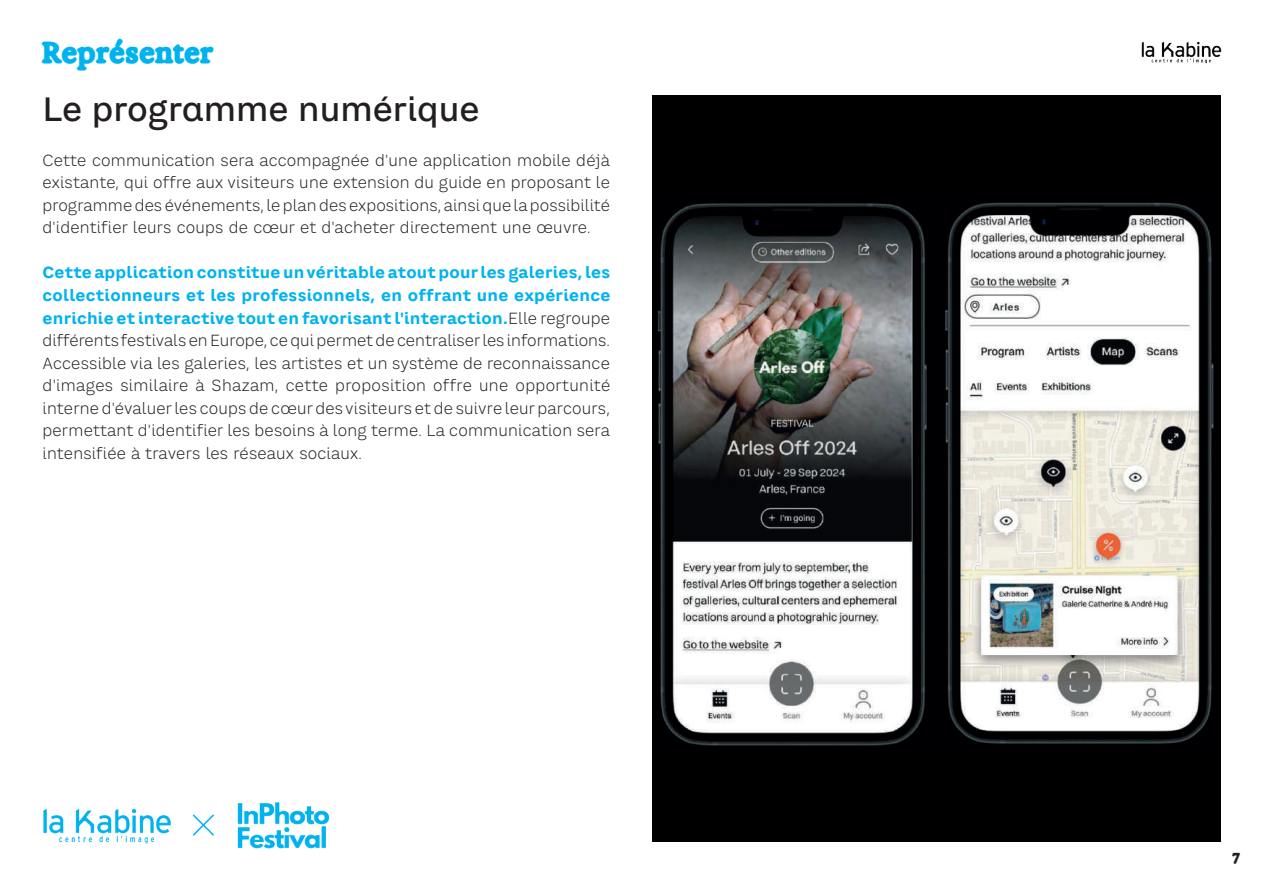
<style>
.page{position:relative;width:1263px;height:893px;background:#fff}
.page>*{position:absolute;margin:0;border:0;box-sizing:border-box;transform-origin:0 0}
.t1{font:500 33px "CA Saygon Text";color:#231f20}
.t2{font:27px "Exposure 70 Regular";letter-spacing:.055em;color:#00b3ef}
.t3{font:300 15.75px/22.5px "CA Saygon Text";letter-spacing:.015em;color:#231f20;text-align:justify}
.t4{font:13.5px "Exposure 70 Regular";color:#231f20}
.s1{font-weight:700;color:#00b3ef}
</style>
<div class="page">
<img style="left:1120px;top:41px;width:102px;height:55px">
<div style="left:653px;top:96px;width:288px;height:746px;background:#000001"></div>
<img style="left:657px;top:203px;width:270px;height:543px">
<div style="left:936px;top:96px;width:284px;height:746px;background:#000001"></div>
<img style="left:945px;top:202px;width:269px;height:542px">
<img style="left:237px;top:802px;width:93px;height:47px">
<img style="left:43px;top:808px;width:128px;height:35px">
<svg style="left:192px;top:814px;width:22px;height:22px"></svg>
<h2 class="t2" style="left:43px;top:31px;width:171px">Représenter</h2>
<h1 class="t1" style="left:43px;top:85px;width:439px">Le programme numérique</h1>
<p class="t3" style="left:43px;top:149px;width:569px">Cette communication sera accompagnée d'une application mobile déjà existante, qui offre aux visiteurs une extension du guide en proposant le programme des événements, le plan des expositions, ainsi que la possibilité d'identifier leurs coups de cœur et d'acheter directement une œuvre.</p>
<p class="t3" style="left:43px;top:261px;width:569px"><span class="s1">Cette application constitue un véritable atout pour les galeries, les collectionneurs et les professionnels, en offrant une expérience enrichie et interactive tout en favorisant l'interaction.</span>Elle regroupe différents festivals en Europe, ce qui permet de centraliser les informations.<br>Accessible via les galeries, les artistes et un système de reconnaissance d'images similaire à Shazam, cette proposition offre une opportunité interne d'évaluer les coups de cœur des visiteurs et de suivre leur parcours, permettant d'identifier les besoins à long terme. La communication sera intensifiée à travers les réseaux sociaux.</p>
<p class="t4" style="left:1233px;top:848px;width:8px">7</p>
</div>
